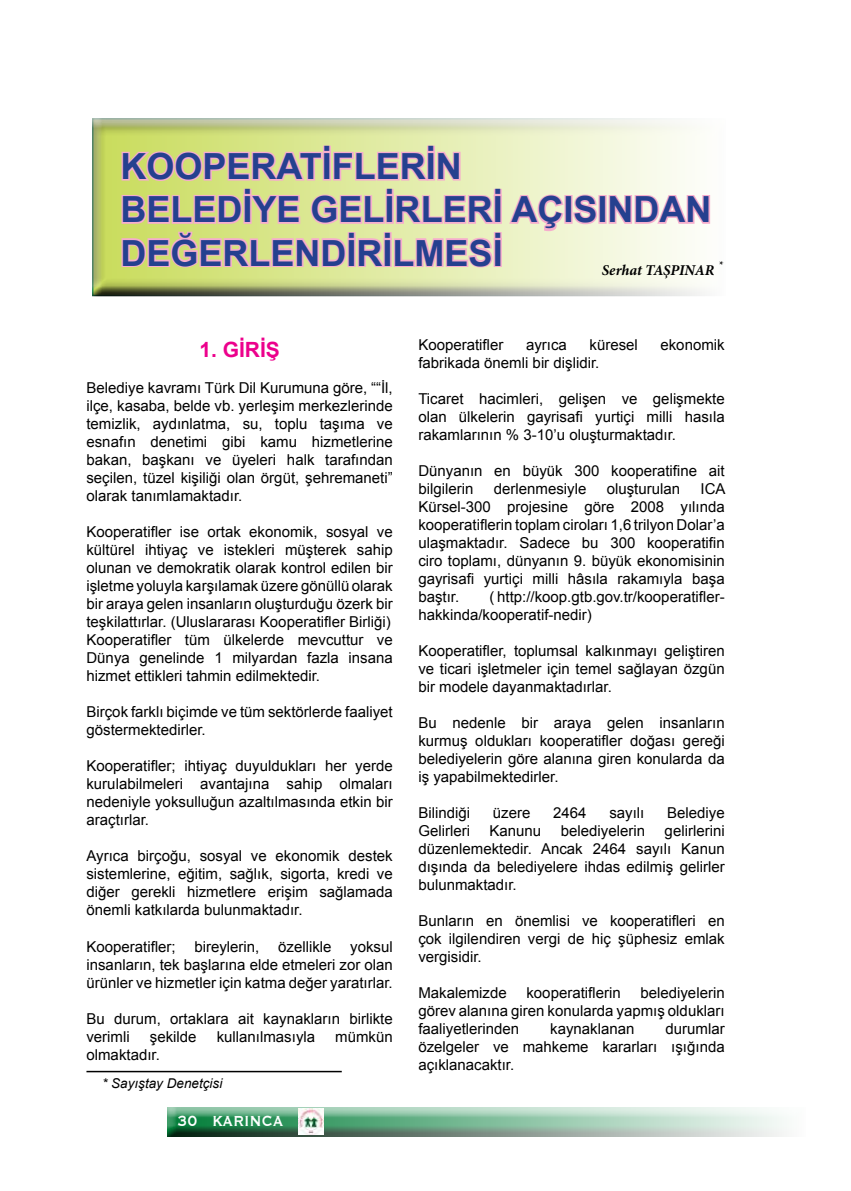
<style>
.page{position:relative;width:851px;height:1191px;background:#fff}
.page>*{position:absolute;margin:0;border:0;box-sizing:border-box;transform-origin:0 0}
.t1{font:700 36px/43.2px "Arial";color:#25408f}
.t2{font:700 21px "Arial";color:#ec008c}
.t3{font:700 18.9px "Copperplate Gothic BT";color:#fff;scale:.83 1}
.t4{font:15px/18px "Arial";color:#000;text-align:justify}
.t5{font:italic 700 15px "Minion Pro";letter-spacing:-.005em;color:#000}
.t6{font:italic 13.5px "Arial";color:#000}
.t7{font:italic 700 10.5px "Minion Pro";color:#000}
</style>
<div class="page">
<div style="left:166px;top:1107px;width:640px;height:29px;background:#000;opacity:.75"></div>
<img style="left:298px;top:1108px;width:25px;height:26px">
<hr style="left:86px;top:1070px;width:256px;height:2px;background:#000">
<div style="left:91px;top:118px;width:636px;height:178px;background:#000;opacity:.75"></div>
<div style="left:564px;top:195px;width:8px;height:29px;border:3px solid #f6adcd"></div>
<svg style="left:571px;top:192px;width:28px;height:34px"></svg>
<div style="left:598px;top:195px;width:8px;height:29px;border:3px solid #f6adcd"></div>
<svg style="left:607px;top:193px;width:104px;height:32px"></svg>
<svg style="left:120px;top:144px;width:445px;height:126px;background:#e6d5ad"></svg>
<h1 class="t1" style="left:120px;top:146px;width:592px">KOOPERATİFLERİN<br>BELEDİYE GELİRLERİ AÇISINDAN<br>DEĞERLENDİRİLMESİ</h1>
<p class="t5" style="left:601px;top:259px;width:114px">Serhat TAŞPINAR</p>
<p class="t7" style="left:718px;top:257px;width:6px">*</p>
<h2 class="t2" style="left:199px;top:336px;width:82px">1. GİRİŞ</h2>
<p class="t4" style="left:86px;top:379px;width:308px">Belediye kavramı Türk Dil Kurumuna göre, ““İl, ilçe, kasaba, belde vb. yerleşim merkezlerinde temizlik, aydınlatma, su, toplu taşıma ve esnafın denetimi gibi kamu hizmetlerine bakan, başkanı ve üyeleri halk tarafından seçilen, tüzel kişiliği olan örgüt, şehremaneti” olarak tanımlamaktadır.</p>
<p class="t4" style="left:86px;top:523px;width:308px;text-align:left">Kooperatifler ise ortak ekonomik, sosyal ve kültürel ihtiyaç ve istekleri müşterek sahip olunan ve demokratik olarak kontrol edilen bir işletme yoluyla karşılamak üzere gönüllü olarak bir araya gelen insanların oluşturduğu özerk bir teşkilattırlar. (Uluslararası Kooperatifler Birliği)<br>Kooperatifler tüm ülkelerde mevcuttur ve Dünya genelinde 1 milyardan fazla insana hizmet ettikleri tahmin edilmektedir.</p>
<p class="t4" style="left:86px;top:703px;width:308px">Birçok farklı biçimde ve tüm sektörlerde faaliyet göstermektedirler.</p>
<p class="t4" style="left:86px;top:757px;width:308px">Kooperatifler; ihtiyaç duyuldukları her yerde kurulabilmeleri avantajına sahip olmaları nedeniyle yoksulluğun azaltılmasında etkin bir araçtırlar.</p>
<p class="t4" style="left:86px;top:847px;width:308px">Ayrıca birçoğu, sosyal ve ekonomik destek sistemlerine, eğitim, sağlık, sigorta, kredi ve diğer gerekli hizmetlere erişim sağlamada önemli katkılarda bulunmaktadır.</p>
<p class="t4" style="left:86px;top:937px;width:308px">Kooperatifler; bireylerin, özellikle yoksul insanların, tek başlarına elde etmeleri zor olan ürünler ve hizmetler için katma değer yaratırlar.</p>
<p class="t4" style="left:86px;top:1009px;width:308px">Bu durum, ortaklara ait kaynakların birlikte verimli</p>
<p class="t4" style="left:150px;top:1027px;width:48px">şekilde</p>
<p class="t4" style="left:217px;top:1027px;width:100px">kullanılmasıyla</p>
<p class="t4" style="left:335px;top:1027px;width:59px">mümkün</p>
<p class="t4" style="left:86px;top:1045px;width:75px">olmaktadır.</p>
<p class="t6" style="left:102px;top:1074px;width:122px">* Sayıştay Denetçisi</p>
<p class="t3" style="left:177px;top:1110px;width:129px">30 KARINCA</p>
<p class="t4" style="left:418px;top:336px;width:87px">Kooperatifler</p>
<p class="t4" style="left:526px;top:336px;width:42px">ayrıca</p>
<p class="t4" style="left:589px;top:336px;width:50px">küresel</p>
<p class="t4" style="left:660px;top:336px;width:66px">ekonomik</p>
<p class="t4" style="left:418px;top:354px;width:182px">fabrikada önemli bir dişlidir.</p>
<p class="t4" style="left:418px;top:390px;width:308px">Ticaret hacimleri, gelişen ve gelişmekte olan ülkelerin gayrisafi yurtiçi milli hasıla rakamlarının % 3-10’u oluşturmaktadır.</p>
<p class="t4" style="left:418px;top:462px;width:308px">Dünyanın en büyük 300 kooperatifine ait bilgilerin</p>
<p class="t4" style="left:418px;top:480px;width:308px;text-indent:282px">ICA Kürsel-300 projesine göre 2008 yılında kooperatiflerin toplam ciroları 1,6 trilyon Dolar’a ulaşmaktadır. Sadece bu 300 kooperatifin ciro toplamı, dünyanın 9. büyük ekonomisinin gayrisafi yurtiçi milli hâsıla rakamıyla başa baştır.</p>
<p class="t4" style="left:493px;top:480px;width:94px">derlenmesiyle</p>
<p class="t4" style="left:606px;top:480px;width:75px">oluşturulan</p>
<p class="t4" style="left:418px;top:588px;width:308px;text-indent:71px">( http://koop.gtb.gov.tr/kooperatifler&shy;hakkinda/kooperatif-nedir)</p>
<p class="t4" style="left:418px;top:642px;width:308px">Kooperatifler, toplumsal kalkınmayı geliştiren ve ticari işletmeler için temel sağlayan özgün bir modele dayanmaktadırlar.</p>
<p class="t4" style="left:418px;top:714px;width:308px">Bu nedenle bir araya gelen insanların kurmuş oldukları kooperatifler doğası gereği belediyelerin göre alanına giren konularda da iş yapabilmektedirler.</p>
<p class="t4" style="left:418px;top:804px;width:53px">Bilindiği</p>
<p class="t4" style="left:493px;top:804px;width:39px">üzere</p>
<p class="t4" style="left:553px;top:804px;width:35px">2464</p>
<p class="t4" style="left:609px;top:804px;width:37px">sayılı</p>
<p class="t4" style="left:667px;top:804px;width:59px">Belediye</p>
<p class="t4" style="left:418px;top:822px;width:53px">Gelirleri</p>
<p class="t4" style="left:489px;top:822px;width:53px">Kanunu</p>
<p class="t4" style="left:560px;top:822px;width:86px">belediyelerin</p>
<p class="t4" style="left:418px;top:822px;width:308px;text-indent:246px">gelirlerini düzenlemektedir. Ancak 2464 sayılı Kanun dışında da belediyelere ihdas edilmiş gelirler bulunmaktadır.</p>
<p class="t4" style="left:418px;top:912px;width:308px">Bunların en önemlisi ve kooperatifleri en çok ilgilendiren vergi de hiç şüphesiz emlak vergisidir.</p>
<p class="t4" style="left:418px;top:984px;width:90px">Makalemizde</p>
<p class="t4" style="left:526px;top:984px;width:96px">kooperatiflerin</p>
<p class="t4" style="left:418px;top:984px;width:308px;text-indent:222px">belediyelerin görev alanına giren konularda yapmış oldukları faaliyetlerinden</p>
<p class="t4" style="left:418px;top:1020px;width:308px;text-indent:247px">durumlar özelgeler ve mahkeme kararları ışığında açıklanacaktır.</p>
<p class="t4" style="left:550px;top:1020px;width:86px">kaynaklanan</p>
</div>
